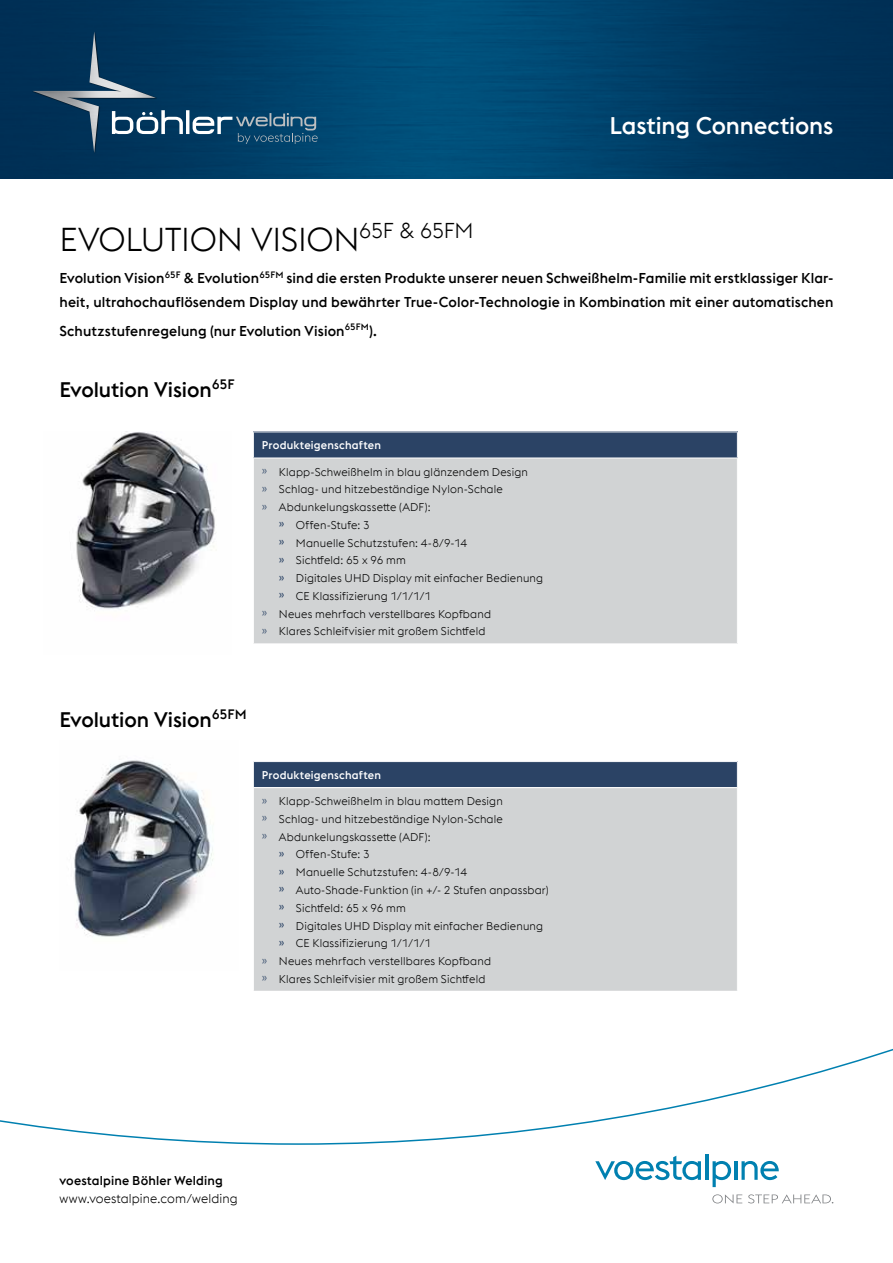
<style>
.page{position:relative;width:893px;height:1263px;background:#fff}
.page>*{position:absolute;margin:0;border:0;box-sizing:border-box;transform-origin:0 0}
.t1{font:300 33px "voestalpine";letter-spacing:-.01em;color:#000}
.t2{font:500 24px "voestalpine";letter-spacing:-.005em;color:#fff}
.t3{font:500 21px "voestalpine";letter-spacing:-.005em;color:#000}
.t4{font:500 14.25px/24px "voestalpine";letter-spacing:.01em;color:#000}
.t5{font:300 12.75px "voestalpine";letter-spacing:.01em;color:#000}
.t6{font:500 12.75px "voestalpine";letter-spacing:.01em;color:#000}
.t7{font:300 11.25px "voestalpine";letter-spacing:.015em;color:#000}
.t8{font:500 11.25px "voestalpine";letter-spacing:.015em;color:#fff}
.s1{color:#2b4365}
.s2{font-weight:400;color:#2b4365}
</style>
<div class="page">
<img style="left:0;top:0;width:893px;height:179px">
<div style="left:30px;top:28px;width:129px;height:129px;background:#003258"></div>
<img style="left:33px;top:31px;width:123px;height:122px">
<svg style="left:112px;top:110px;width:206px;height:34px;background:#326180"></svg>
<svg style="left:0;top:1048px;width:893px;height:97px"></svg>
<svg style="left:595px;top:1156px;width:106px;height:24px"></svg>
<hr style="left:705px;top:1154px;width:3px;height:26px;background:#0080b0">
<svg style="left:713px;top:1161px;width:18px;height:26px"></svg>
<hr style="left:734px;top:1161px;width:3px;height:19px;background:#0080b0">
<svg style="left:741px;top:1161px;width:38px;height:19px"></svg>
<svg style="left:712px;top:1194px;width:30px;height:9px"></svg>
<svg style="left:748px;top:1194px;width:85px;height:9px"></svg>
<img style="left:74px;top:760px;width:139px;height:177px">
<img style="left:76px;top:431px;width:140px;height:178px">
<div style="left:253px;top:432px;width:484px;height:26px;background:#2b4365"></div>
<div style="left:253px;top:458px;width:484px;height:186px;background:#d1d3d4"></div>
<svg style="left:737px;top:432px;width:1px;height:26px"></svg>
<svg style="left:253px;top:432px;width:1px;height:26px"></svg>
<hr style="left:253px;top:458px;width:485px;height:1px;background:#fff">
<hr style="left:253px;top:458px;width:1px;height:185px;background:#fff">
<hr style="left:253px;top:643px;width:485px;height:1px;background:#fff">
<div style="left:253px;top:761px;width:484px;height:27px;background:#2b4365"></div>
<div style="left:253px;top:788px;width:484px;height:203px;background:#d1d3d4"></div>
<svg style="left:737px;top:762px;width:1px;height:25px"></svg>
<hr style="left:253px;top:761px;width:485px;height:1px;background:#fff">
<svg style="left:253px;top:762px;width:1px;height:25px"></svg>
<hr style="left:253px;top:787px;width:485px;height:1px;background:#fff">
<hr style="left:253px;top:788px;width:1px;height:203px;background:#fff">
<h2 class="t2" style="left:609px;top:111px;width:226px">Lasting Connections</h2>
<h1 class="t1" style="left:60px;top:220px;width:416px">EVOLUTION VISION<sup>65F</sup> <sup>&amp;</sup> <sup>65FM</sup></h1>
<p class="t4" style="left:60px;top:266px;width:775px">Evolution Vision<sup>65F</sup> &amp; Evolution<sup>65FM</sup> sind die ersten Produkte unserer neuen Schweißhelm-Familie mit erstklassiger Klar&shy;heit, ultrahochauflösendem Display und bewährter True-Color-Technologie in Kombination mit einer automatischen</p>
<p class="t4" style="left:60px;top:319px;width:319px">Schutzstufenregelung (nur Evolution Vision<sup>65FM</sup>).</p>
<h3 class="t3" style="left:60px;top:377px;width:177px">Evolution Vision<sup>65F</sup></h3>
<p class="t8" style="left:262px;top:439px;width:121px">Produkteigenschaften</p>
<p class="t7" style="left:262px;top:465px;width:267px"><span class="s1">»</span> Klapp-Schweißhelm in blau glänzendem Design</p>
<p class="t7" style="left:262px;top:483px;width:242px"><span class="s1">»</span> Schlag- und hitzebeständige Nylon-Schale</p>
<p class="t7" style="left:262px;top:501px;width:170px"><span class="s1">»</span> Abdunkelungskassette (ADF):</p>
<p class="t7" style="left:279px;top:518px;width:92px"><span class="s2">»</span> Offen-Stufe: 3</p>
<p class="t7" style="left:279px;top:536px;width:190px"><span class="s2">»</span> Manuelle Schutzstufen: 4-8/9-14</p>
<p class="t7" style="left:279px;top:554px;width:128px"><span class="s2">»</span> Sichtfeld: 65 x 96 mm</p>
<p class="t7" style="left:279px;top:572px;width:266px"><span class="s2">»</span> Digitales UHD Display mit einfacher Bedienung</p>
<p class="t7" style="left:279px;top:589px;width:154px"><span class="s2">»</span> CE Klassifizierung 1/1/1/1</p>
<p class="t7" style="left:262px;top:607px;width:231px"><span class="s1">»</span> Neues mehrfach verstellbares Kopfband</p>
<p class="t7" style="left:262px;top:625px;width:225px"><span class="s1">»</span> Klares Schleifvisier mit großem Sichtfeld</p>
<h3 class="t3" style="left:60px;top:707px;width:189px">Evolution Vision<sup>65FM</sup></h3>
<p class="t8" style="left:262px;top:768px;width:121px">Produkteigenschaften</p>
<p class="t7" style="left:262px;top:795px;width:242px"><span class="s1">»</span> Klapp-Schweißhelm in blau mattem Design</p>
<p class="t7" style="left:262px;top:812px;width:242px"><span class="s1">»</span> Schlag- und hitzebeständige Nylon-Schale</p>
<p class="t7" style="left:262px;top:830px;width:170px"><span class="s1">»</span> Abdunkelungskassette (ADF):</p>
<p class="t7" style="left:279px;top:848px;width:92px"><span class="s2">»</span> Offen-Stufe: 3</p>
<p class="t7" style="left:279px;top:866px;width:190px"><span class="s2">»</span> Manuelle Schutzstufen: 4-8/9-14</p>
<p class="t7" style="left:279px;top:883px;width:271px"><span class="s2">»</span> Auto-Shade-Funktion (in +/- 2 Stufen anpassbar)</p>
<p class="t7" style="left:279px;top:901px;width:128px"><span class="s2">»</span> Sichtfeld: 65 x 96 mm</p>
<p class="t7" style="left:279px;top:919px;width:266px"><span class="s2">»</span> Digitales UHD Display mit einfacher Bedienung</p>
<p class="t7" style="left:279px;top:937px;width:154px"><span class="s2">»</span> CE Klassifizierung 1/1/1/1</p>
<p class="t7" style="left:262px;top:954px;width:231px"><span class="s1">»</span> Neues mehrfach verstellbares Kopfband</p>
<p class="t7" style="left:262px;top:972px;width:225px"><span class="s1">»</span> Klares Schleifvisier mit großem Sichtfeld</p>
<p class="t6" style="left:60px;top:1173px;width:165px">voestalpine Böhler Welding</p>
<p class="t5" style="left:60px;top:1191px;width:180px">www.voestalpine.com/welding</p>
</div>
